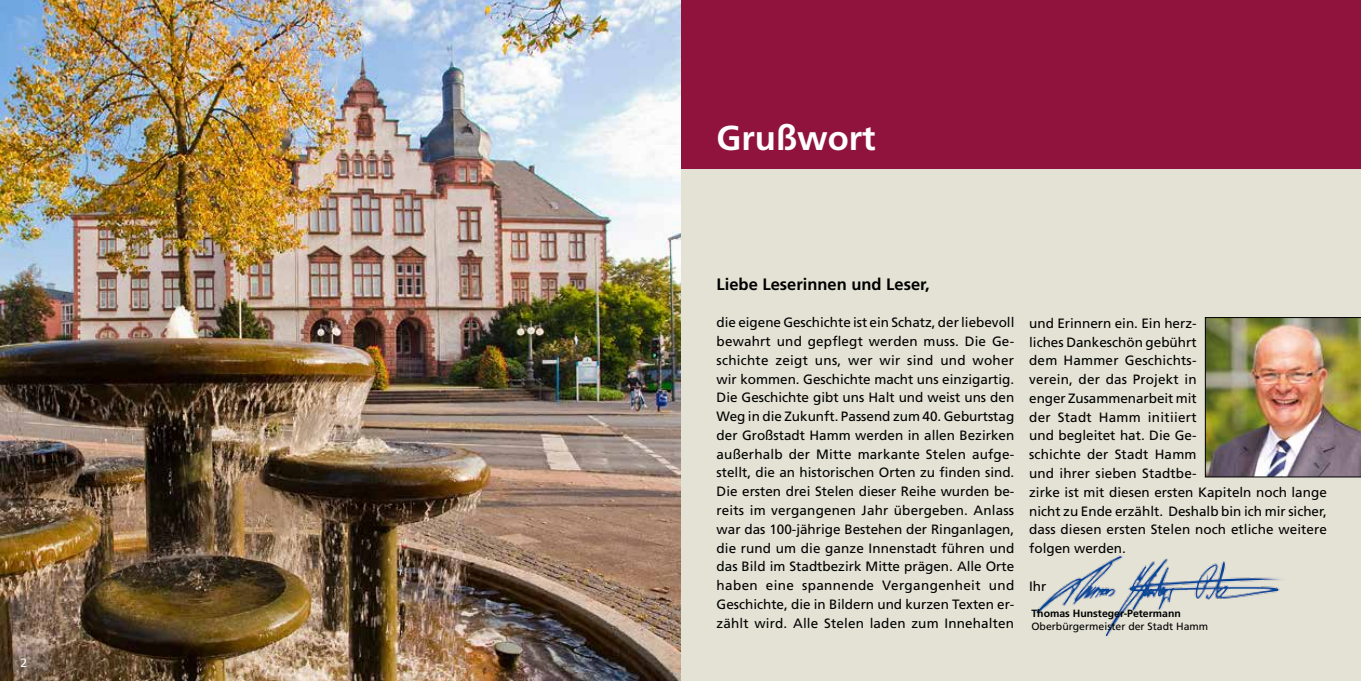
<style>
.page{position:relative;width:1361px;height:681px;background:#fff}
.page>*{position:absolute;margin:0;border:0;box-sizing:border-box;transform-origin:0 0}
.t1{font:700 34.5px "Frutiger";color:#fff}
.t2{font:700 16.5px "Frutiger";color:#000}
.t3{font:13.5px/18.8px "Frutiger";color:#000;text-align:justify}
.t4{font:12px "Frutiger";color:#fff}
.t5{font:10.5px "Frutiger";color:#000}
.t6{font:700 10.5px "Frutiger";color:#000}
</style>
<div class="page">
<div style="left:680px;top:0;width:681px;height:680px;background:#e3e2d5"></div>
<div style="left:680px;top:0;width:681px;height:169px;background:#90133d"></div>
<img style="left:0;top:0;width:681px;height:680px">
<img style="left:1205px;top:317px;width:156px;height:160px">
<img style="left:1035px;top:555px;width:247px;height:82px">
<p class="t4" style="left:21px;top:655px;width:8px">2</p>
<h1 class="t1" style="left:716px;top:118px;width:161px">Grußwort</h1>
<p class="t2" style="left:716px;top:274px;width:215px">Liebe Leserinnen und Leser,</p>
<p class="t3" style="left:716px;top:313px;width:299px">die eigene Geschichte ist ein Schatz, der liebevoll bewahrt und gepflegt werden muss. Die Ge&shy;schichte zeigt uns, wer wir sind und woher wir kommen. Geschichte macht uns einzigartig.<br>Die Geschichte gibt uns Halt und weist uns den Weg in die Zukunft. Passend zum 40. Geburtstag der Großstadt Hamm werden in allen Bezirken außerhalb der Mitte markante Stelen aufge&shy;stellt, die an historischen Orten zu finden sind.<br>Die ersten drei Stelen dieser Reihe wurden be&shy;reits im vergangenen Jahr übergeben. Anlass war das 100-jährige Bestehen der Ringanlagen, die rund um die ganze Innenstadt führen und das Bild im Stadtbezirk Mitte prägen. Alle Orte haben eine spannende Vergangenheit und Geschichte, die in Bildern und kurzen Texten er&shy;zählt wird. Alle Stelen laden zum Innehalten</p>
<p class="t3" style="left:1029px;top:313px;width:299px;text-align:left">und Erinnern ein. Ein herz-<br>liches Dankeschön gebührt<br>dem Hammer Geschichts-<br>verein, der das Projekt in<br>enger Zusammenarbeit mit<br>der Stadt Hamm initiiert<br>und begleitet hat. Die Ge-<br>schichte der Stadt Hamm<br>und ihrer sieben Stadtbe-<br>zirke ist mit diesen ersten Kapiteln noch lange nicht zu Ende erzählt. Deshalb bin ich mir sicher, dass diesen ersten Stelen noch etliche weitere folgen werden.</p>
<p class="t3" style="left:1029px;top:576px;width:19px">Ihr</p>
<p class="t6" style="left:1031px;top:606px;width:151px">Thomas Hunsteger-Petermann</p>
<p class="t5" style="left:1031px;top:620px;width:178px">Oberbürgermeister der Stadt Hamm</p>
</div>
